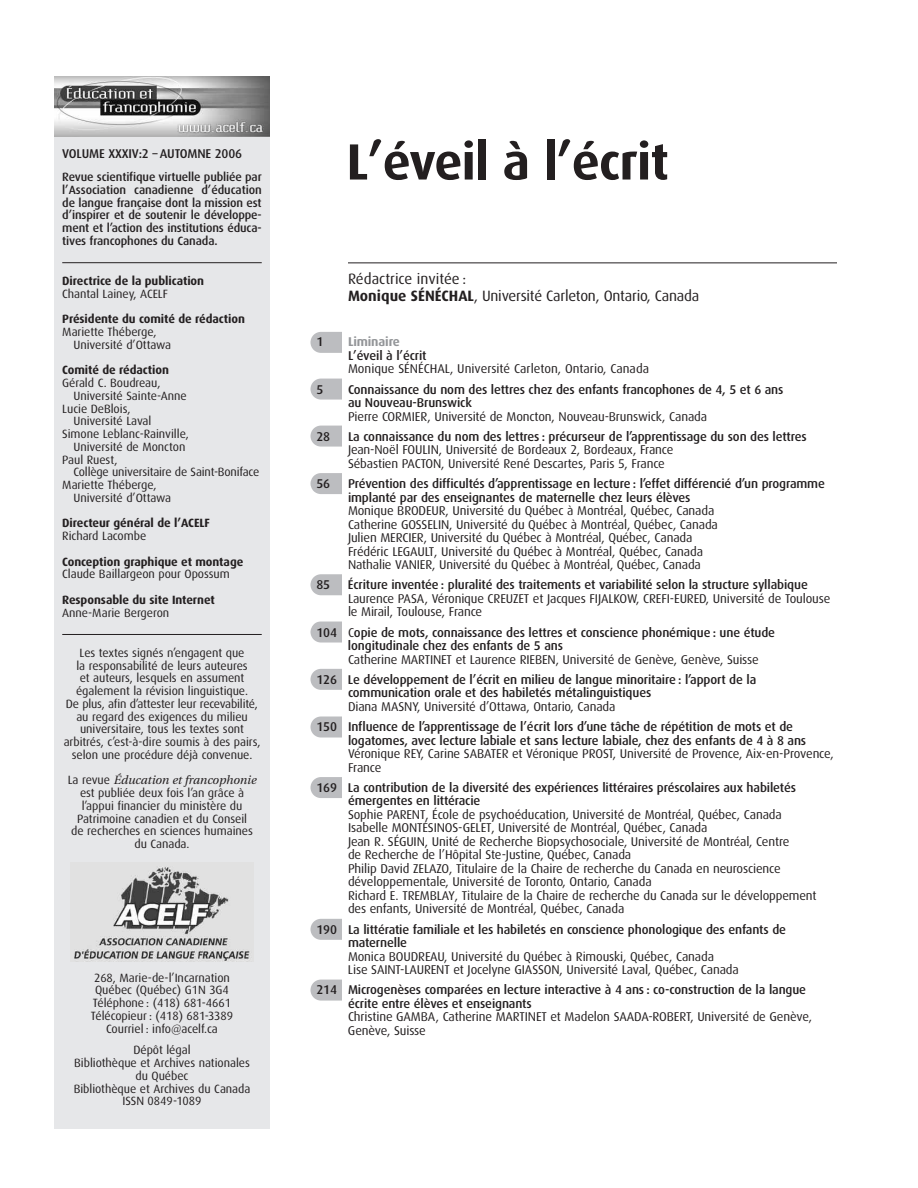
<style>
.page{position:relative;width:918px;height:1188px;background:#fff}
.page>*{position:absolute;margin:0;border:0;box-sizing:border-box;transform-origin:0 0}
.t1{font:700 51px "Dax";letter-spacing:-.015em;color:#231f20}
.t2{font:15px/16.5px "Dax";letter-spacing:-.015em;color:#231f20}
.t3{font:12.75px/13.5px "Dax";letter-spacing:-.01em;color:#231f20}
.t4{font:500 12.75px/13.5px "Dax";letter-spacing:-.01em;color:#231f20}
.t5{font:700 12.75px "Dax";letter-spacing:-.01em;color:#939598}
.t6{font:12px/12.8px "Dax";letter-spacing:-.005em;color:#231f20;text-align:center}
.t7{font:500 12px/12.8px "Dax";letter-spacing:-.01em;color:#231f20;text-align:justify}
.t8{font:700 12px "Dax";letter-spacing:-.005em;color:#231f20}
.t9{font:italic 12px "Utopia";color:#231f20}
.s1{font-family:"Dax";font-style:normal}
.s2{font-weight:700}
.s3{font-weight:400}
</style>
<div class="page">
<div style="left:54px;top:76px;width:216px;height:1053px;background:#e6e7e9"></div>
<hr style="left:62px;top:262px;width:200px;height:1px;background:#231f20">
<hr style="left:62px;top:634px;width:200px;height:1px;background:#231f20">
<img style="left:74px;top:866px;width:178px;height:95px">
<img style="left:54px;top:76px;width:216px;height:60px">
<hr style="left:348px;top:262px;width:489px;height:1px;background:#231f20">
<svg style="left:310px;top:379px;width:32px;height:21px"></svg>
<svg style="left:310px;top:332px;width:32px;height:21px"></svg>
<svg style="left:310px;top:426px;width:32px;height:21px"></svg>
<svg style="left:310px;top:473px;width:32px;height:21px"></svg>
<svg style="left:310px;top:574px;width:32px;height:21px"></svg>
<svg style="left:310px;top:622px;width:32px;height:21px"></svg>
<svg style="left:310px;top:669px;width:32px;height:21px"></svg>
<svg style="left:310px;top:717px;width:32px;height:21px"></svg>
<svg style="left:310px;top:777px;width:32px;height:21px"></svg>
<svg style="left:310px;top:919px;width:32px;height:21px"></svg>
<svg style="left:310px;top:980px;width:32px;height:21px"></svg>
<p class="t4" style="left:62px;top:147px;width:181px">VOLUME XXXIV:2 – AUTOMNE 2006</p>
<p class="t7" style="left:62px;top:171px;width:201px">Revue scientifique virtuelle publiée par l’Association canadienne d’éducation de langue française dont la mission est d’inspirer et de soutenir le développe&shy;ment et l’action des institutions éduca&shy;tives francophones du Canada.</p>
<p class="t8" style="left:62px;top:276px;width:143px">Directrice de la publication</p>
<p class="t6" style="left:62px;top:288px;width:107px">Chantal Lainey, ACELF</p>
<p class="t8" style="left:62px;top:314px;width:184px">Présidente du comité de rédaction</p>
<p class="t6" style="left:74px;top:326px;width:99px;text-align:left;text-indent:-11px">Mariette Théberge,<br>Université d’Ottawa</p>
<p class="t8" style="left:62px;top:365px;width:108px">Comité de rédaction</p>
<p class="t6" style="left:62px;top:377px;width:100px">Gérald C. Boudreau,</p>
<p class="t6" style="left:74px;top:390px;width:115px">Université Sainte-Anne</p>
<p class="t6" style="left:62px;top:403px;width:70px">Lucie DeBlois,</p>
<p class="t6" style="left:74px;top:416px;width:79px">Université Laval</p>
<p class="t6" style="left:62px;top:428px;width:128px">Simone Leblanc-Rainville,</p>
<p class="t6" style="left:74px;top:441px;width:113px">Université de Moncton</p>
<p class="t6" style="left:62px;top:454px;width:57px">Paul Ruest,</p>
<p class="t6" style="left:74px;top:467px;width:187px">Collège universitaire de Saint-Boniface</p>
<p class="t6" style="left:62px;top:479px;width:96px">Mariette Théberge,</p>
<p class="t6" style="left:74px;top:492px;width:99px">Université d’Ottawa</p>
<p class="t8" style="left:62px;top:518px;width:149px">Directeur général de l’ACELF</p>
<p class="t6" style="left:62px;top:530px;width:86px">Richard Lacombe</p>
<p class="t8" style="left:62px;top:556px;width:183px">Conception graphique et montage</p>
<p class="t6" style="left:62px;top:569px;width:169px">Claude Baillargeon pour Opossum</p>
<p class="t8" style="left:62px;top:594px;width:154px">Responsable du site Internet</p>
<p class="t6" style="left:62px;top:607px;width:109px">Anne-Marie Bergeron</p>
<p class="t6" style="left:64px;top:647px;width:198px">Les textes signés n’engagent que<br>la responsabilité de leurs auteures<br>et auteurs, lesquels en assument également la révision linguistique.<br>De plus, afin d’attester leur recevabilité, au regard des exigences du milieu universitaire, tous les textes sont arbitrés, c’est-à-dire soumis à des pairs, selon une procédure déjà convenue.</p>
<p class="t9" style="left:68px;top:776px;width:190px"><span class="s1">La revue</span> Éducation et francophonie</p>
<p class="t6" style="left:71px;top:787px;width:183px">est publiée deux fois l’an grâce à l’appui financier du ministère du<br>Patrimoine canadien et du Conseil de recherches en sciences humaines du Canada.</p>
<p class="t6" style="left:91px;top:972px;width:144px">268, Marie-de-l’Incarnation<br>Québec (Québec) G1N 3G4<br>Téléphone : (418) 681-4661<br>Télécopieur : (418) 681-3389<br>Courriel : info@acelf.ca</p>
<p class="t6" style="left:74px;top:1045px;width:178px">Dépôt légal<br>Bibliothèque et Archives nationales du Québec<br>Bibliothèque et Archives du Canada<br>ISSN 0849-1089</p>
<h1 class="t1" style="left:346px;top:139px;width:324px">L’éveil à l’écrit</h1>
<p class="t2" style="left:348px;top:272px;width:353px">Rédactrice invitée :<br><span class="s2">Monique SÉNÉCHAL</span>, Université Carleton, Ontario, Canada</p>
<p class="t4" style="left:316px;top:336px;width:8px">1</p>
<p class="t5" style="left:348px;top:336px;width:53px">Liminaire</p>
<p class="t4" style="left:348px;top:349px;width:80px">L’éveil à l’écrit</p>
<p class="t3" style="left:348px;top:363px;width:303px">Monique SÉNÉCHAL, Université Carleton, Ontario, Canada</p>
<p class="t4" style="left:316px;top:383px;width:8px">5</p>
<p class="t4" style="left:348px;top:383px;width:437px">Connaissance du nom des lettres chez des enfants francophones de 4, 5 et 6 ans au Nouveau-Brunswick</p>
<p class="t3" style="left:348px;top:410px;width:361px">Pierre CORMIER, Université de Moncton, Nouveau-Brunswick, Canada</p>
<p class="t4" style="left:316px;top:430px;width:15px">28</p>
<p class="t4" style="left:348px;top:430px;width:460px">La connaissance du nom des lettres : précurseur de l’apprentissage du son des lettres</p>
<p class="t3" style="left:348px;top:444px;width:327px">Jean-Noël FOULIN, Université de Bordeaux 2, Bordeaux, France<br>Sébastien PACTON, Université René Descartes, Paris 5, France</p>
<p class="t4" style="left:316px;top:478px;width:15px">56</p>
<p class="t4" style="left:348px;top:478px;width:478px">Prévention des difficultés d’apprentissage en lecture : l’effet différencié d’un programme implanté par des enseignantes de maternelle chez leurs élèves</p>
<p class="t3" style="left:348px;top:505px;width:371px">Monique BRODEUR, Université du Québec à Montréal, Québec, Canada Catherine GOSSELIN, Université du Québec à Montréal, Québec, Canada Julien MERCIER, Université du Québec à Montréal, Québec, Canada Frédéric LEGAULT, Université du Québec à Montréal, Québec, Canada Nathalie VANIER, Université du Québec à Montréal, Québec, Canada</p>
<p class="t4" style="left:316px;top:579px;width:15px">85</p>
<p class="t4" style="left:348px;top:579px;width:461px">Écriture inventée : pluralité des traitements et variabilité selon la structure syllabique</p>
<p class="t3" style="left:348px;top:592px;width:484px">Laurence PASA, Véronique CREUZET et Jacques FIJALKOW, CREFI-EURED, Université de Toulouse le Mirail, Toulouse, France</p>
<p class="t4" style="left:348px;top:626px;width:429px;text-indent:-31px">104 <span class="s3">C</span>opie de mots, connaissance des lettres et conscience phonémique : une étude longitudinale chez des enfants de 5 ans</p>
<p class="t3" style="left:348px;top:653px;width:412px">Catherine MARTINET et Laurence RIEBEN, Université de Genève, Genève, Suisse</p>
<p class="t4" style="left:348px;top:673px;width:410px;text-indent:-32px">126 Le développement de l’écrit en milieu de langue minoritaire : l’apport de la communication orale et des habiletés métalinguistiques</p>
<p class="t3" style="left:348px;top:700px;width:269px">Diana MASNY, Université d’Ottawa, Ontario, Canada</p>
<p class="t4" style="left:348px;top:721px;width:460px;text-indent:-32px">150 Influence de l’apprentissage de l’écrit lors d’une tâche de répétition de mots et de logatomes, avec lecture labiale et sans lecture labiale, chez des enfants de 4 à 8 ans</p>
<p class="t3" style="left:348px;top:748px;width:487px">Véronique REY, Carine SABATER et Véronique PROST, Université de Provence, Aix-en-Provence,<br>France</p>
<p class="t4" style="left:348px;top:781px;width:449px;text-indent:-32px">169 La contribution de la diversité des expériences littéraires préscolaires aux habiletés émergentes en littéracie</p>
<p class="t3" style="left:348px;top:808px;width:470px">Sophie PARENT, École de psychoéducation, Université de Montréal, Québec, Canada Isabelle MONTÉSINOS-GELET, Université de Montréal, Québec, Canada<br>Jean R. SÉGUIN, Unité de Recherche Biopsychosociale, Université de Montréal, Centre<br>de Recherche de l’Hôpital Ste-Justine, Québec, Canada<br>Philip David ZELAZO, Titulaire de la Chaire de recherche du Canada en neuroscience développementale, Université de Toronto, Ontario, Canada<br>Richard E. TREMBLAY, Titulaire de la Chaire de recherche du Canada sur le développement des enfants, Université de Montréal, Québec, Canada</p>
<p class="t4" style="left:348px;top:923px;width:440px;text-indent:-32px">190 La littératie familiale et les habiletés en conscience phonologique des enfants de maternelle</p>
<p class="t3" style="left:348px;top:950px;width:392px">Monica BOUDREAU, Université du Québec à Rimouski, Québec, Canada<br>Lise SAINT-LAURENT et Jocelyne GIASSON, Université Laval, Québec, Canada</p>
<p class="t4" style="left:348px;top:984px;width:460px;text-indent:-32px">214 Microgenèses comparées en lecture interactive à 4 ans : co-construction de la langue écrite entre élèves et enseignants</p>
<p class="t3" style="left:348px;top:1011px;width:466px">Christine GAMBA, Catherine MARTINET et Madelon SAADA-ROBERT, Université de Genève,<br>Genève, Suisse</p>
</div>
